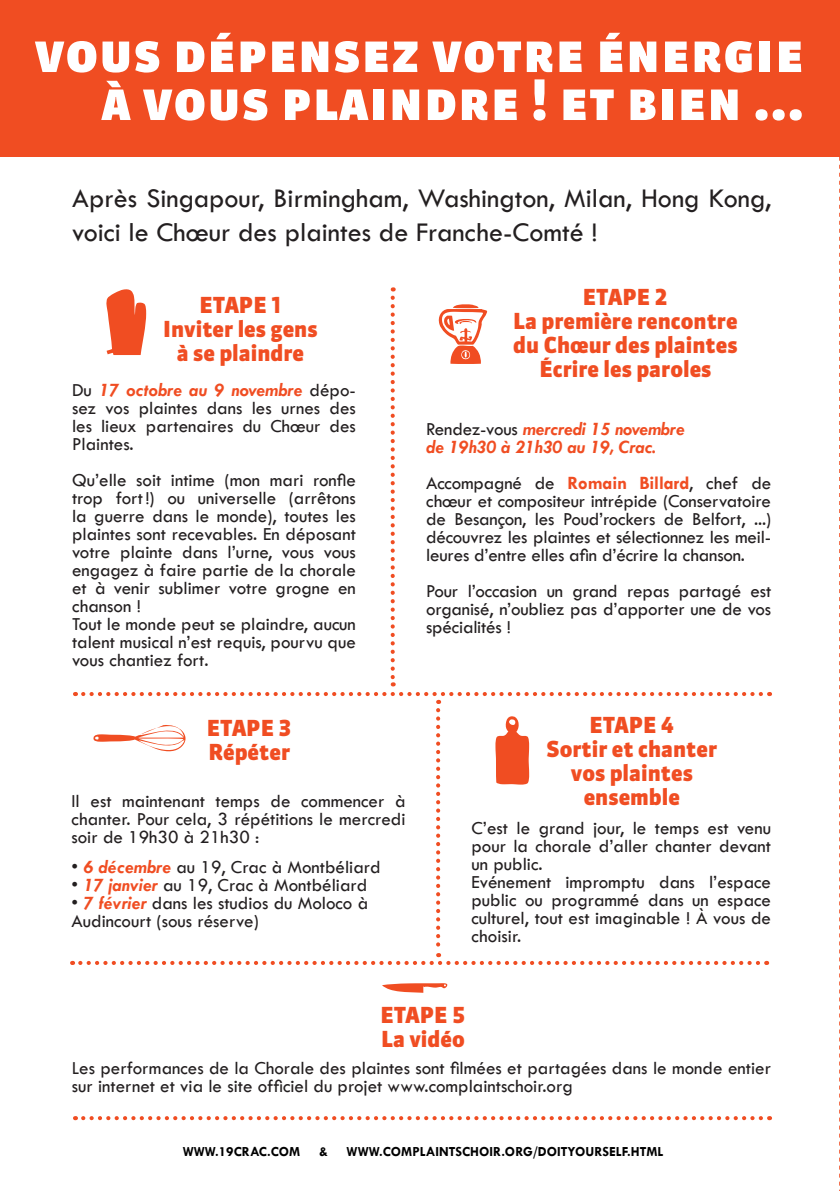
<style>
.page{position:relative;width:840px;height:1191px;background:#fff}
.page>*{position:absolute;margin:0;border:0;box-sizing:border-box;transform-origin:0 0}
.t1{font:68.4px "Cocinitas";color:#f04d22}
.t2{font:55.4px/48px "Sanuk Black SC";color:#fff;text-align:right}
.t3{font:28px/34px "Tw Cen";color:#231f20}
.t4{font:900 22px/24px "Sanuk LF";color:#f04d22;text-align:center}
.t5{font:19px/18px "Tw Cen";color:#231f20;text-align:justify}
.t6{font:italic 700 19px/18px "Tw Cen";letter-spacing:-.01em;color:#f04d22}
.t7{font:700 14px "Tw Cen";color:#000}
.s1{font-weight:700;font-style:italic;color:#f04d22}
.s2{font-weight:400;font-style:normal;color:#231f20}
.s3{font-weight:700;color:#f04d22}
</style>
<div class="page">
<svg style="left:83px;top:1116px;width:686px;height:4px"></svg>
<svg style="left:390px;top:298px;width:4px;height:388px"></svg>
<div style="left:0;top:0;width:839px;height:157px;background:#f04d22"></div>
<svg style="left:83px;top:692px;width:686px;height:12px"></svg>
<svg style="left:80px;top:710px;width:686px;height:255px"></svg>
<h2 class="t2" style="left:34px;top:28px;width:771px">vous dépensez votre énergie à vous plaindre ! et bien ...</h2>
<h3 class="t3" style="left:72px;top:181px;width:700px">Après Singapour, Birmingham, Washington, Milan, Hong Kong, voici le Chœur des plaintes de Franche-Comté !</h3>
<p class="t4" style="left:163px;top:293px;width:156px">ETAPE 1<br>Inviter les gens à se plaindre</p>
<p class="t5" style="left:72px;top:380px;width:285px">Du <span class="s1">17 octobre au 9 novembre</span> dépo&shy;sez vos plaintes dans les urnes des les lieux partenaires du Chœur des Plaintes.</p>
<p class="t5" style="left:72px;top:470px;width:285px;text-align:left">Qu’elle soit intime (mon mari ronfle trop fort!) ou universelle (arrêtons la guerre dans le monde), toutes les plaintes sont recevables. En déposant votre plainte dans l’urne, vous vous engagez à faire partie de la chorale et à venir sublimer votre grogne en chanson !<br>Tout le monde peut se plaindre, aucun talent musical n’est requis, pourvu que vous chantiez fort.</p>
<p class="t4" style="left:207px;top:715px;width:86px;text-align:left">ETAPE 3<br>Répéter</p>
<p class="t5" style="left:71px;top:791px;width:335px">Il est maintenant temps de commencer à chanter. Pour cela, 3 répétitions le mercredi soir de 19h30 à 21h30 :</p>
<p class="t5" style="left:71px;top:857px;width:310px">• <span class="s1">6 décembre</span> au 19, Crac à Montbéliard</p>
<p class="t5" style="left:71px;top:875px;width:297px">• <span class="s1">17 janvier</span> au 19, Crac à Montbéliard</p>
<p class="t5" style="left:71px;top:893px;width:298px">• <span class="s1">7 février</span> dans les studios du Moloco à<br>Audincourt (sous réserve)</p>
<p class="t4" style="left:513px;top:285px;width:226px">ETAPE 2<br>La première rencontre du Chœur des plaintes<br>Écrire les paroles</p>
<p class="t6" style="left:426px;top:419px;width:260px"><span class="s2">Rendez-vous</span> mercredi 15 novembre de 19h30 à 21h30 au 19, Crac.</p>
<p class="t5" style="left:426px;top:474px;width:346px">Accompagné de <span class="s3">ROMAIN BILLARD</span>, chef de chœur et compositeur intrépide (Conservatoire de Besançon, les Poud’rockers de Belfort, ...) découvrez les plaintes et sélectionnez les meil&shy;leures d’entre elles afin d’écrire la chanson.</p>
<p class="t5" style="left:426px;top:582px;width:346px">Pour l’occasion un grand repas partagé est organisé, n’oubliez pas d’apporter une de vos spécialités !</p>
<p class="t4" style="left:546px;top:713px;width:172px">ETAPE 4<br>Sortir et chanter vos plaintes ensemble</p>
<p class="t5" style="left:471px;top:819px;width:301px;text-align:left">C’est le grand jour, le temps est venu pour la chorale d’aller chanter devant un public.<br>Evénement impromptu dans l’espace public ou programmé dans un espace culturel, tout est imaginable ! À vous de choisir.</p>
<h1 class="t1" style="left:448px;top:979px;width:19px;rotate:90deg">v</h1>
<p class="t4" style="left:380px;top:1003px;width:86px;text-align:left">ETAPE 5<br>La vidéo</p>
<p class="t5" style="left:72px;top:1059px;width:700px">Les performances de la Chorale des plaintes sont filmées et partagées dans le monde entier sur internet et via le site officiel du projet www.complaintschoir.org</p>
<p class="t7" style="left:183px;top:1143px;width:119px">WWW.19CRAC.COM</p>
<p class="t7" style="left:319px;top:1143px;width:10px">&amp;</p>
<p class="t7" style="left:346px;top:1143px;width:318px">WWW.COMPLAINTSCHOIR.ORG/DOITYOURSELF.HTML</p>
</div>
